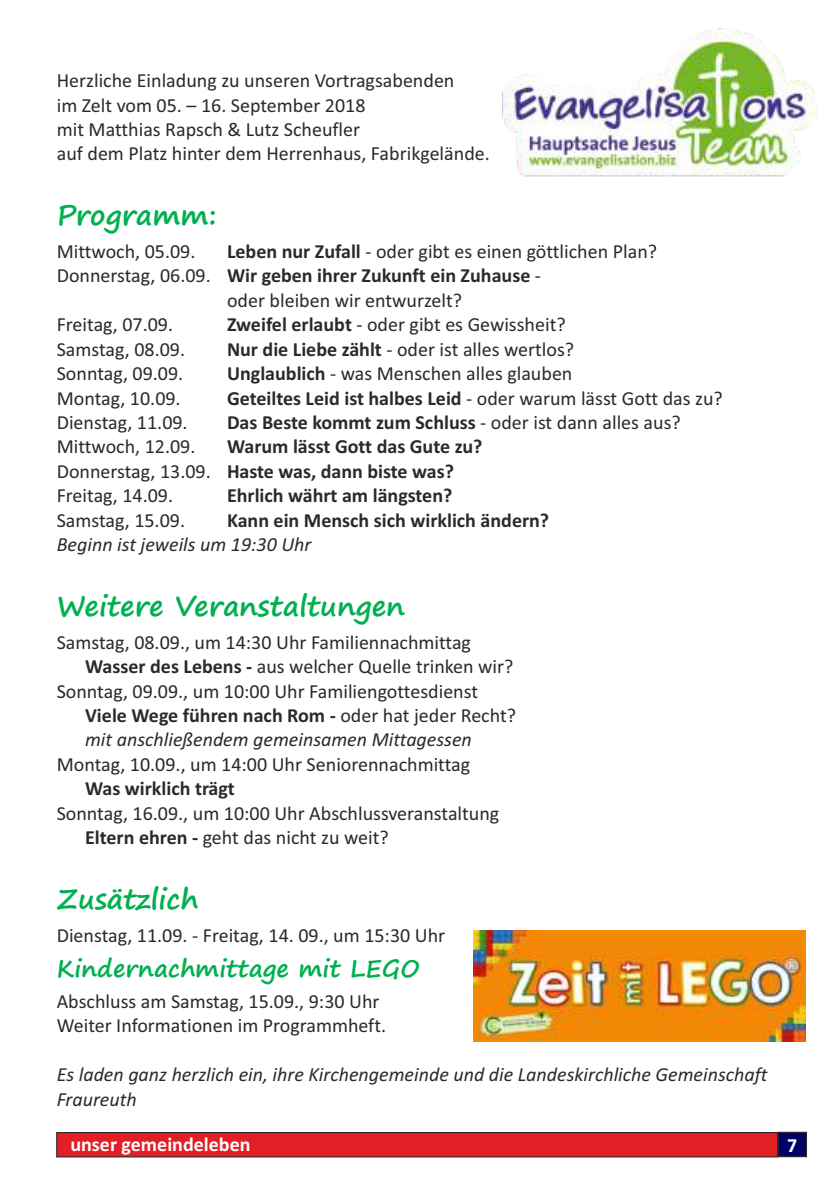
<style>
.page{position:relative;width:840px;height:1191px;background:#fff}
.page>*{position:absolute;margin:0;border:0;box-sizing:border-box;transform-origin:0 0}
.t1{font:700 28px "Segoe Print";color:#00b050}
.t2{font:700 24px "Segoe Print";color:#00b050}
.t3{font:20px/24.4px "Calibri";color:#2b2a29}
.t4{font:700 20px/24.4px "Calibri";color:#2b2a29}
.t5{font:italic 20px/24.4px "Calibri";color:#2b2a29}
.t6{font:700 20px "Calibri";color:#fff}
.s1{font-weight:700}
.s2{font-weight:400}
</style>
<div class="page">
<svg style="left:56px;top:1131px;width:751px;height:27px;background:#cd2b33"></svg>
<img style="left:502px;top:28px;width:316px;height:149px">
<img style="left:473px;top:930px;width:332px;height:111px">
<p class="t3" style="left:57px;top:70px;width:434px">Herzliche Einladung zu unseren Vortragsabenden<br>im Zelt vom 05. – 16. September 2018<br>mit Matthias Rapsch &amp; Lutz Scheufler<br>auf dem Platz hinter dem Herrenhaus, Fabrikgelände.</p>
<h1 class="t1" style="left:57px;top:201px;width:161px">Programm:</h1>
<p class="t3" style="left:57px;top:241px;width:140px">Mittwoch, 05.09.</p>
<p class="t3" style="left:227px;top:241px;width:431px"><span class="s1">Leben nur Zufall</span> - oder gibt es einen göttlichen Plan?</p>
<p class="t4" style="left:57px;top:265px;width:485px"><span class="s2">Donnerstag, 06.09.</span> Wir geben ihrer Zukunft ein Zuhause <span class="s2">-</span></p>
<p class="t3" style="left:227px;top:290px;width:236px">oder bleiben wir entwurzelt?</p>
<p class="t3" style="left:57px;top:314px;width:118px">Freitag, 07.09.</p>
<p class="t3" style="left:227px;top:314px;width:340px"><span class="s1">Zweifel erlaubt</span> - oder gibt es Gewissheit?</p>
<p class="t3" style="left:57px;top:338px;width:130px">Samstag, 08.09.</p>
<p class="t3" style="left:227px;top:338px;width:348px"><span class="s1">Nur die Liebe zählt</span> - oder ist alles wertlos?</p>
<p class="t3" style="left:57px;top:363px;width:128px">Sonntag, 09.09.</p>
<p class="t3" style="left:227px;top:363px;width:347px"><span class="s1">Unglaublich</span> - was Menschen alles glauben</p>
<p class="t3" style="left:57px;top:387px;width:125px">Montag, 10.09.</p>
<p class="t4" style="left:227px;top:387px;width:497px">Geteiltes Leid ist halbes Leid <span class="s2">- oder warum lässt Gott das zu?</span></p>
<p class="t3" style="left:57px;top:412px;width:132px">Dienstag, 11.09.</p>
<p class="t4" style="left:227px;top:412px;width:455px">Das Beste kommt zum Schluss <span class="s2">- oder ist dann alles aus?</span></p>
<p class="t3" style="left:57px;top:436px;width:140px">Mittwoch, 12.09.</p>
<p class="t4" style="left:57px;top:436px;width:427px;text-indent:170px">Warum lässt Gott das Gute zu?<br><span class="s2">Donnerstag, 13.09.</span> Haste was, dann biste was?<br><span class="s2">Freitag, 14.09.</span></p>
<p class="t4" style="left:227px;top:485px;width:227px">Ehrlich währt am längsten?</p>
<p class="t3" style="left:57px;top:509px;width:130px">Samstag, 15.09.</p>
<p class="t4" style="left:227px;top:509px;width:323px">Kann ein Mensch sich wirklich ändern?</p>
<p class="t5" style="left:57px;top:534px;width:256px">Beginn ist jeweils um 19:30 Uhr</p>
<h1 class="t1" style="left:57px;top:592px;width:349px">Weitere Veranstaltungen</h1>
<p class="t3" style="left:57px;top:631px;width:415px">Samstag, 08.09., um 14:30 Uhr Familiennachmittag</p>
<p class="t3" style="left:85px;top:656px;width:429px"><span class="s1">Wasser des Lebens -</span> aus welcher Quelle trinken wir?</p>
<p class="t3" style="left:57px;top:680px;width:422px">Sonntag, 09.09., um 10:00 Uhr Familiengottesdienst</p>
<p class="t4" style="left:85px;top:705px;width:432px">Viele Wege führen nach Rom - <span class="s2">oder hat jeder Recht?</span></p>
<p class="t5" style="left:85px;top:729px;width:388px">mit anschließendem gemeinsamen Mittagessen</p>
<p class="t3" style="left:57px;top:753px;width:414px">Montag, 10.09., um 14:00 Uhr Seniorennachmittag</p>
<p class="t4" style="left:85px;top:778px;width:151px">Was wirklich trägt</p>
<p class="t3" style="left:85px;top:802px;width:415px;text-indent:-28px">Sonntag, 16.09., um 10:00 Uhr Abschlussveranstaltung<br><span class="s1">Eltern ehren -</span> geht das nicht zu weit?</p>
<h1 class="t1" style="left:57px;top:885px;width:143px">Zusätzlich</h1>
<p class="t3" style="left:57px;top:924px;width:390px">Dienstag, 11.09. - Freitag, 14. 09., um 15:30 Uhr</p>
<p class="t2" style="left:57px;top:956px;width:364px">Kindernachmittage mit LEGO</p>
<p class="t3" style="left:57px;top:990px;width:331px">Abschluss am Samstag, 15.09., 9:30 Uhr<br>Weiter Informationen im Programmheft.</p>
<p class="t5" style="left:57px;top:1064px;width:712px">Es laden ganz herzlich ein, ihre Kirchengemeinde und die Landeskirchliche Gemeinschaft<br>Fraureuth</p>
<p class="t6" style="left:70px;top:1136px;width:181px">unser gemeindeleben</p>
<p class="t6" style="left:786px;top:1136px;width:12px">7</p>
</div>
